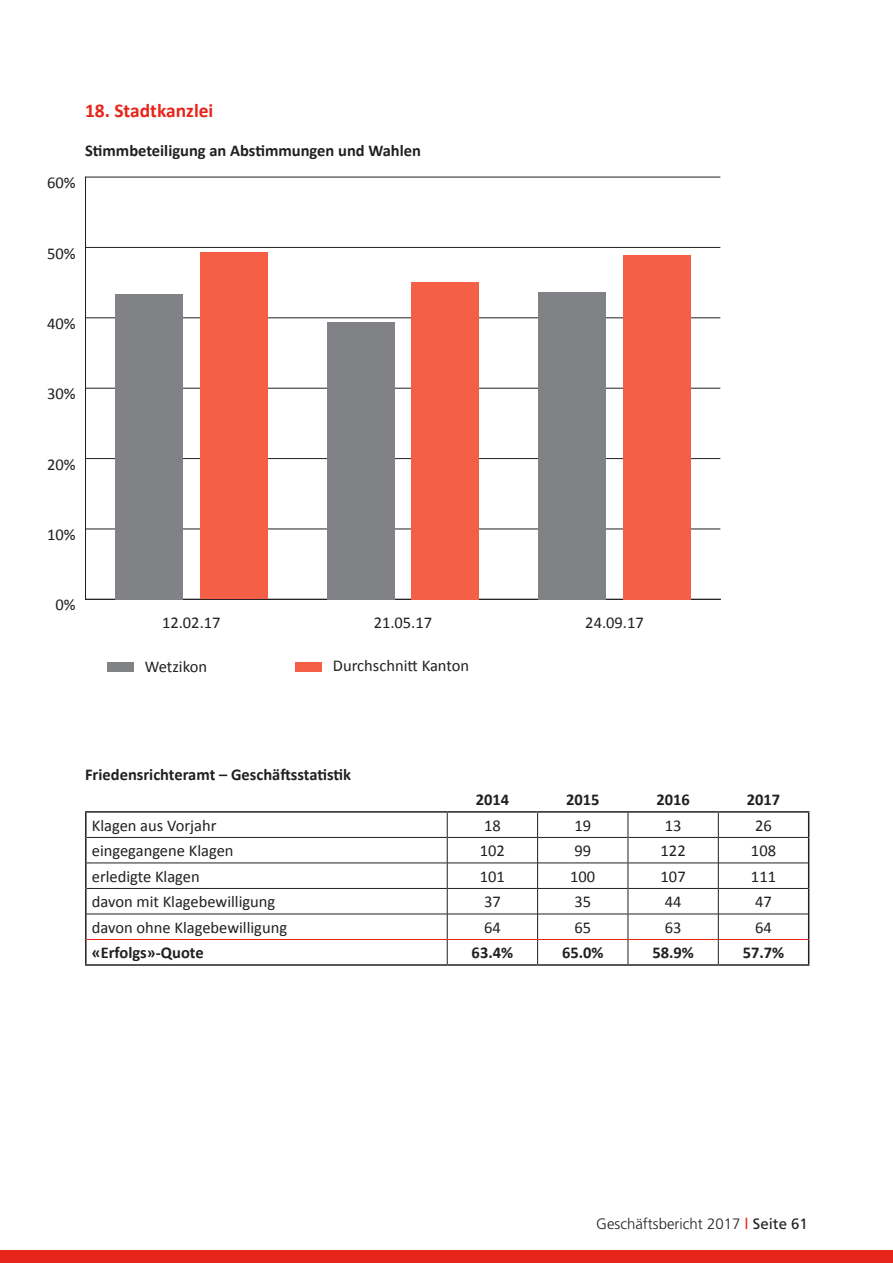
<style>
.page{position:relative;width:893px;height:1263px;background:#fff}
.page>*{position:absolute;margin:0;border:0;box-sizing:border-box;transform-origin:0 0}
.t1{font:700 19.5px "Calibri";color:#e72419}
.t2{font:16.5px "Calibri";color:#231f20}
.t3{font:700 16.5px "Calibri";color:#231f20}
.t4{font:300 15px "Frutiger LT Std";color:#231f20}
.s1{font-weight:400;color:#e72419}
.s2{font-weight:400}
</style>
<div class="page">
<div style="left:0;top:1250px;width:893px;height:13px;background:#e72419"></div>
<hr style="left:85px;top:813px;width:2px;height:24px;background:#231f20">
<hr style="left:85px;top:837px;width:2px;height:26px;background:#231f20">
<hr style="left:85px;top:863px;width:2px;height:25px;background:#231f20">
<hr style="left:85px;top:888px;width:2px;height:26px;background:#231f20">
<hr style="left:85px;top:914px;width:2px;height:25px;background:#231f20">
<hr style="left:85px;top:939px;width:2px;height:25px;background:#231f20">
<svg style="left:808px;top:813px;width:1px;height:151px"></svg>
<hr style="left:85px;top:811px;width:362px;height:2px;background:#231f20">
<hr style="left:447px;top:811px;width:91px;height:2px;background:#231f20">
<hr style="left:538px;top:811px;width:90px;height:2px;background:#231f20">
<hr style="left:628px;top:811px;width:90px;height:2px;background:#231f20">
<hr style="left:718px;top:811px;width:91px;height:2px;background:#231f20">
<hr style="left:87px;top:837px;width:360px;height:1px;background:#231f20">
<hr style="left:448px;top:837px;width:89px;height:1px;background:#231f20">
<hr style="left:538px;top:837px;width:90px;height:1px;background:#231f20">
<hr style="left:628px;top:837px;width:90px;height:1px;background:#231f20">
<hr style="left:719px;top:837px;width:89px;height:1px;background:#231f20">
<hr style="left:87px;top:863px;width:360px;height:1px;background:#231f20">
<hr style="left:448px;top:863px;width:89px;height:1px;background:#231f20">
<hr style="left:538px;top:863px;width:90px;height:1px;background:#231f20">
<hr style="left:628px;top:863px;width:90px;height:1px;background:#231f20">
<hr style="left:719px;top:863px;width:89px;height:1px;background:#231f20">
<hr style="left:87px;top:888px;width:360px;height:1px;background:#231f20">
<hr style="left:448px;top:888px;width:89px;height:1px;background:#231f20">
<hr style="left:538px;top:888px;width:90px;height:1px;background:#231f20">
<hr style="left:628px;top:888px;width:90px;height:1px;background:#231f20">
<hr style="left:719px;top:888px;width:89px;height:1px;background:#231f20">
<hr style="left:87px;top:914px;width:360px;height:1px;background:#231f20">
<hr style="left:448px;top:914px;width:89px;height:1px;background:#231f20">
<hr style="left:538px;top:914px;width:90px;height:1px;background:#231f20">
<hr style="left:628px;top:914px;width:90px;height:1px;background:#231f20">
<hr style="left:719px;top:914px;width:89px;height:1px;background:#231f20">
<svg style="left:447px;top:813px;width:1px;height:151px"></svg>
<svg style="left:537px;top:813px;width:1px;height:151px"></svg>
<hr style="left:85px;top:964px;width:362px;height:2px;background:#231f20">
<hr style="left:447px;top:964px;width:91px;height:2px;background:#231f20">
<hr style="left:538px;top:964px;width:90px;height:2px;background:#231f20">
<hr style="left:628px;top:964px;width:90px;height:2px;background:#231f20">
<hr style="left:718px;top:964px;width:91px;height:2px;background:#231f20">
<hr style="left:87px;top:939px;width:360px;height:1px;background:#e72419">
<hr style="left:447px;top:939px;width:91px;height:1px;background:#e72419">
<hr style="left:538px;top:939px;width:90px;height:1px;background:#e72419">
<hr style="left:628px;top:939px;width:90px;height:1px;background:#e72419">
<hr style="left:719px;top:939px;width:89px;height:1px;background:#e72419">
<svg style="left:628px;top:813px;width:1px;height:151px"></svg>
<svg style="left:718px;top:813px;width:1px;height:151px"></svg>
<hr style="left:85px;top:177px;width:1px;height:422px;background:#231f20">
<hr style="left:86px;top:599px;width:634px;height:1px;background:#231f20">
<hr style="left:86px;top:529px;width:634px;height:1px;background:#231f20">
<hr style="left:86px;top:458px;width:634px;height:1px;background:#231f20">
<hr style="left:86px;top:388px;width:634px;height:1px;background:#231f20">
<hr style="left:86px;top:317px;width:634px;height:1px;background:#231f20">
<hr style="left:86px;top:247px;width:634px;height:1px;background:#231f20">
<hr style="left:86px;top:177px;width:634px;height:1px;background:#231f20">
<div style="left:107px;top:662px;width:27px;height:9px;background:#808285"></div>
<div style="left:115px;top:294px;width:68px;height:305px;background:#808285"></div>
<div style="left:327px;top:322px;width:67px;height:277px;background:#808285"></div>
<div style="left:538px;top:292px;width:68px;height:307px;background:#808285"></div>
<div style="left:295px;top:662px;width:27px;height:9px;background:#f55f46"></div>
<div style="left:200px;top:252px;width:67px;height:347px;background:#f55f46"></div>
<div style="left:411px;top:282px;width:68px;height:317px;background:#f55f46"></div>
<div style="left:623px;top:255px;width:68px;height:344px;background:#f55f46"></div>
<p class="t2" style="left:47px;top:172px;width:30px">60%</p>
<p class="t1" style="left:85px;top:98px;width:130px">18. Stadtkanzlei</p>
<p class="t3" style="left:85px;top:140px;width:337px">Stimmbeteiligung an Abstimmungen und Wahlen</p>
<p class="t2" style="left:47px;top:243px;width:30px">50%</p>
<p class="t2" style="left:47px;top:313px;width:30px">40%</p>
<p class="t2" style="left:47px;top:383px;width:30px">30%</p>
<p class="t2" style="left:47px;top:454px;width:30px">20%</p>
<p class="t2" style="left:47px;top:524px;width:30px">10%</p>
<p class="t2" style="left:55px;top:595px;width:22px">0%</p>
<p class="t2" style="left:162px;top:612px;width:60px">12.02.17</p>
<p class="t2" style="left:374px;top:612px;width:60px">21.05.17</p>
<p class="t2" style="left:585px;top:612px;width:60px">24.09.17</p>
<p class="t2" style="left:145px;top:656px;width:64px">Wetzikon</p>
<p class="t2" style="left:333px;top:655px;width:138px">Durchschnitt Kanton</p>
<p class="t3" style="left:85px;top:764px;width:267px">Friedensrichteramt – Geschäftsstatistik</p>
<p class="t3" style="left:476px;top:789px;width:35px">2014</p>
<p class="t3" style="left:566px;top:789px;width:35px">2015</p>
<p class="t3" style="left:656px;top:789px;width:35px">2016</p>
<p class="t3" style="left:747px;top:789px;width:35px">2017</p>
<p class="t2" style="left:92px;top:815px;width:126px">Klagen aus Vorjahr</p>
<p class="t2" style="left:484px;top:815px;width:18px">18</p>
<p class="t2" style="left:574px;top:815px;width:18px">19</p>
<p class="t2" style="left:665px;top:815px;width:18px">13</p>
<p class="t2" style="left:755px;top:815px;width:18px">26</p>
<p class="t2" style="left:92px;top:840px;width:143px">eingegangene Klagen</p>
<p class="t2" style="left:480px;top:840px;width:27px">102</p>
<p class="t2" style="left:574px;top:840px;width:18px">99</p>
<p class="t2" style="left:661px;top:840px;width:27px">122</p>
<p class="t2" style="left:751px;top:840px;width:27px">108</p>
<p class="t2" style="left:92px;top:866px;width:109px">erledigte Klagen</p>
<p class="t2" style="left:480px;top:866px;width:27px">101</p>
<p class="t2" style="left:570px;top:866px;width:27px">100</p>
<p class="t2" style="left:661px;top:866px;width:27px">107</p>
<p class="t2" style="left:751px;top:866px;width:27px">111</p>
<p class="t2" style="left:92px;top:891px;width:185px">davon mit Klagebewilligung</p>
<p class="t2" style="left:484px;top:891px;width:18px">37</p>
<p class="t2" style="left:574px;top:891px;width:18px">35</p>
<p class="t2" style="left:665px;top:891px;width:18px">44</p>
<p class="t2" style="left:755px;top:891px;width:18px">47</p>
<p class="t2" style="left:92px;top:917px;width:197px">davon ohne Klagebewilligung</p>
<p class="t2" style="left:484px;top:917px;width:18px">64</p>
<p class="t2" style="left:574px;top:917px;width:18px">65</p>
<p class="t2" style="left:665px;top:917px;width:18px">63</p>
<p class="t2" style="left:755px;top:917px;width:18px">64</p>
<p class="t3" style="left:92px;top:942px;width:113px">«Erfolgs»-Quote</p>
<p class="t3" style="left:472px;top:942px;width:43px">63.4%</p>
<p class="t3" style="left:562px;top:942px;width:43px">65.0%</p>
<p class="t3" style="left:652px;top:942px;width:43px">58.9%</p>
<p class="t3" style="left:743px;top:942px;width:43px">57.7%</p>
<p class="t4" style="left:596px;top:1215px;width:213px">Geschäftsbericht 2017 <span class="s1">l</span> <span class="s2">Seite 61</span></p>
</div>
